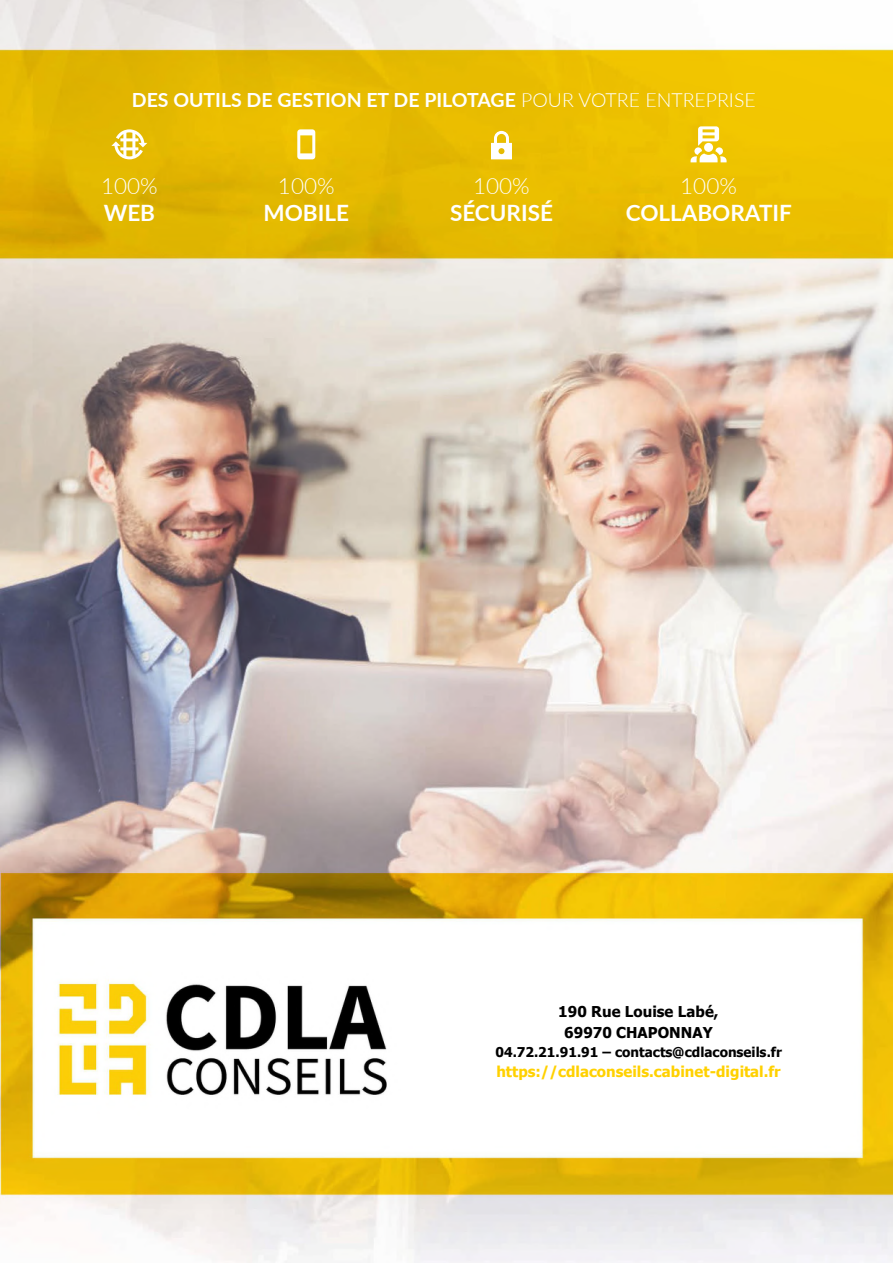
<style>
.page{position:relative;width:893px;height:1263px;background:#fff}
.page>*{position:absolute;margin:0;border:0;box-sizing:border-box;transform-origin:0 0}
.t1{font:700 22.5px "Lato";color:#fff}
.t2{font:300 22.5px "Lato";color:#fff}
.t3{font:700 19.5px "Lato";color:#fff}
.t4{font:700 15px "Tahoma";color:#ffd100}
.t5{font:700 15px/20.9px "Tahoma";color:#000;text-align:center}
.t6{font:700 13.5px "Tahoma";color:#000}
.s1{font-weight:300}
</style>
<div class="page">
<img style="left:0;top:0;width:893px;height:1263px">
<svg style="left:111px;top:129px;width:36px;height:30px"></svg>
<svg style="left:297px;top:129px;width:18px;height:30px"></svg>
<svg style="left:491px;top:131px;width:21px;height:28px"></svg>
<svg style="left:691px;top:126px;width:36px;height:36px"></svg>
<p class="t3" style="left:132px;top:85px;width:625px">DES OUTILS DE GESTION ET DE PILOTAGE <span class="s1">POUR VOTRE ENTREPRISE</span></p>
<p class="t2" style="left:101px;top:170px;width:58px">100%</p>
<p class="t1" style="left:104px;top:196px;width:53px">WEB</p>
<p class="t2" style="left:278px;top:170px;width:58px">100%</p>
<p class="t1" style="left:264px;top:196px;width:87px">MOBILE</p>
<p class="t2" style="left:473px;top:170px;width:58px">100%</p>
<p class="t1" style="left:450px;top:196px;width:104px">SÉCURISÉ</p>
<p class="t2" style="left:680px;top:170px;width:58px">100%</p>
<p class="t1" style="left:626px;top:196px;width:168px">COLLABORATIF</p>
<p class="t5" style="left:558px;top:1000px;width:162px">190 Rue Louise Labé,<br>69970 CHAPONNAY</p>
<p class="t6" style="left:495px;top:1043px;width:288px">04.72.21.91.91 – contacts@cdlaconseils.fr</p>
<p class="t4" style="left:496px;top:1062px;width:286px">https://cdlaconseils.cabinet-digital.fr</p>
</div>
